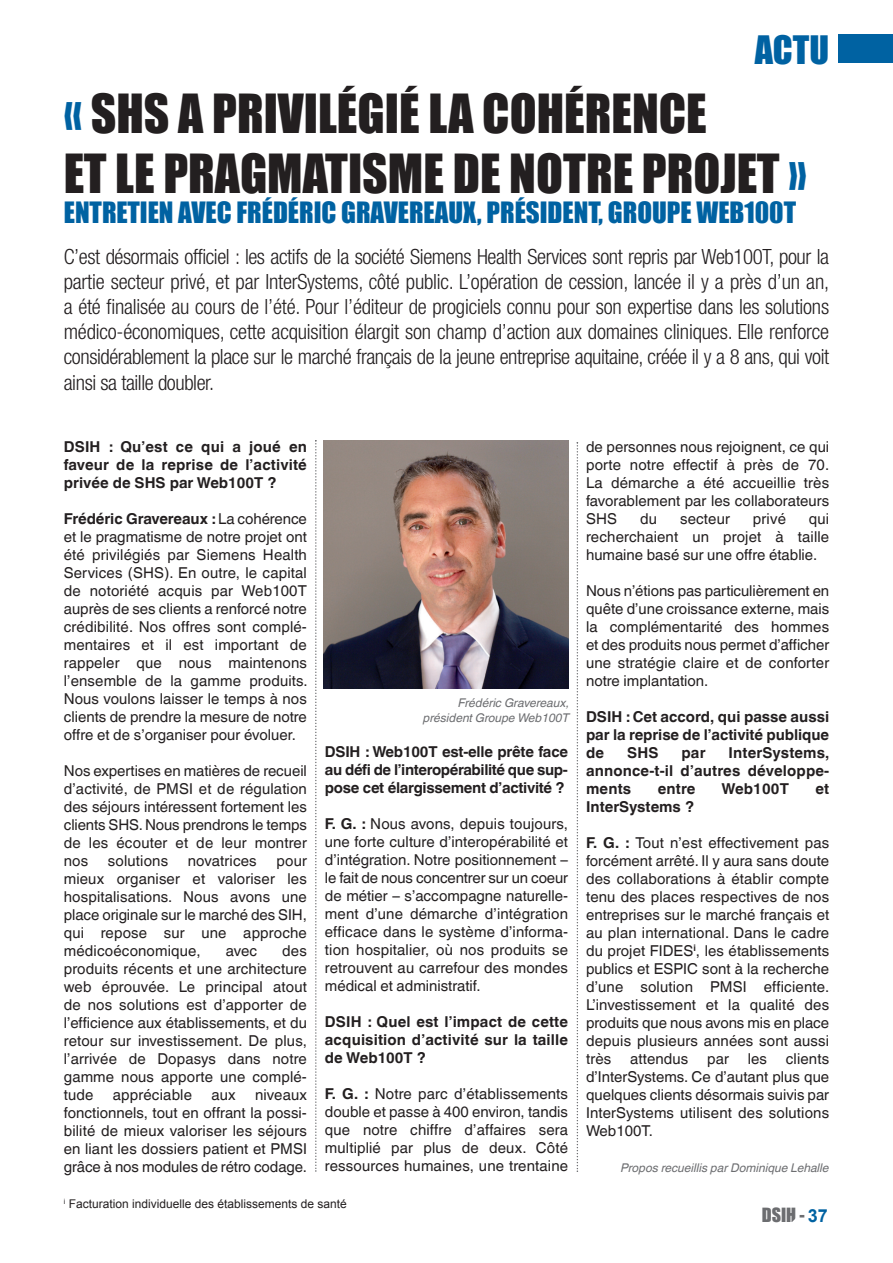
<style>
.page{position:relative;width:893px;height:1263px;background:#fff}
.page>*{position:absolute;margin:0;border:0;box-sizing:border-box;transform-origin:0 0}
.t1{font:49.5px/60px "Impact";color:#231f20}
.t2{font:36px "Impact";color:#0062a2}
.t3{font:27px "Impact";color:#0062a2}
.t4{font:300 condensed 21px/25.2px "Helvetica Neue";letter-spacing:-.02em;color:#231f20;text-align:justify}
.t5{font:18px "Impact";color:#6c6d70}
.t6{font:15px/18px "Helvetica World";letter-spacing:.01em;color:#231f20;text-align:justify}
.t7{font:700 15px/18px "Helvetica World";color:#231f20;text-align:justify}
.t8{font:italic 12px/14.4px "Helvetica World";color:#6c6d70;text-align:right}
.t9{font:12px "Arial";color:#231f20}
.s1{color:#0062a2}
.s2{font-weight:700}
.s3{font-family:"Arial";font-weight:700;color:#0062a2}
</style>
<div class="page">
<div style="left:838px;top:34px;width:55px;height:29px;background:#0062a2"></div>
<svg style="left:577px;top:442px;width:1px;height:730px"></svg>
<svg style="left:315px;top:440px;width:2px;height:732px"></svg>
<img style="left:323px;top:441px;width:245px;height:248px">
<h2 class="t2" style="left:755px;top:28px;width:76px">ACTU</h2>
<h1 class="t1" style="left:64px;top:83px;width:744px"><span class="s1">«</span> SHS A PRIVILÉGIÉ LA COHÉRENCE<br>ET LE PRAGMATISME DE NOTRE PROJET <span class="s1">»</span></h1>
<h3 class="t3" style="left:64px;top:195px;width:734px">ENTRETIEN AVEC FRÉDÉRIC GRAVEREAUX, PRÉSIDENT, GROUPE WEB100T</h3>
<p class="t4" style="left:64px;top:245px;width:767px">C’est désormais officiel : les actifs de la société Siemens Health Services sont repris par Web100T, pour la partie secteur privé, et par InterSystems, côté public. L’opération de cession, lancée il y a près d’un an, a été finalisée au cours de l’été. Pour l’éditeur de progiciels connu pour son expertise dans les solutions médico-économiques, cette acquisition élargit son champ d’action aux domaines cliniques. Elle renforce considérablement la place sur le marché français de la jeune entreprise aquitaine, créée il y a 8 ans, qui voit ainsi sa taille doubler.</p>
<p class="t7" style="left:64px;top:436px;width:245px">DSIH : Qu’est ce qui a joué en faveur de la reprise de l’activité privée de SHS par Web100T ?</p>
<p class="t6" style="left:64px;top:508px;width:246px"><span class="s2">Frédéric Gravereaux :</span> La cohérence et le pragmatisme de notre projet ont été privilégiés par Siemens Health Services (SHS). En outre, le capital de notoriété acquis par Web100T auprès de ses clients a renforcé notre crédibilité. Nos offres sont complé&shy;mentaires et il est important de rappeler que nous maintenons l’ensemble de la gamme produits.<br>Nous voulons laisser le temps à nos clients de prendre la mesure de notre offre et de s’organiser pour évoluer.</p>
<p class="t6" style="left:64px;top:760px;width:245px">Nos expertises en matières de recueil d’activité, de PMSI et de régulation des séjours intéressent fortement les clients SHS.Nous prendrons le temps de les écouter et de leur montrer nos</p>
<p class="t6" style="left:108px;top:850px;width:62px">solutions</p>
<p class="t6" style="left:188px;top:850px;width:70px">novatrices</p>
<p class="t6" style="left:64px;top:850px;width:245px;text-indent:213px">pour mieux organiser et valoriser les hospitalisations. Nous avons une place originale sur le marché des SIH, qui repose sur une approche médicoéconomique,</p>
<p class="t6" style="left:64px;top:940px;width:245px;text-indent:218px">des produits récents et une architecture web éprouvée. Le principal atout de nos solutions est d’apporter de l’efficience aux établissements, et du retour sur investissement. De plus, l’arrivée de Dopasys dans notre gamme nous apporte une complé&shy;tude</p>
<p class="t6" style="left:226px;top:940px;width:33px">avec</p>
<p class="t6" style="left:113px;top:1084px;width:81px">appréciable</p>
<p class="t6" style="left:211px;top:1084px;width:26px">aux</p>
<p class="t6" style="left:64px;top:1084px;width:245px;text-indent:191px">niveaux fonctionnels, tout en offrant la possi&shy;bilité de mieux valoriser les séjours en liant les dossiers patient et PMSI grâce à nos modules de rétro codage.</p>
<p class="t8" style="left:423px;top:695px;width:148px">Frédéric Gravereaux, président Groupe Web100T</p>
<p class="t7" style="left:325px;top:741px;width:245px">DSIH : Web100T est-elle prête face au défi de l’interopérabilité que sup&shy;pose cet élargissement d’activité ?</p>
<p class="t6" style="left:325px;top:813px;width:245px"><span class="s2">F. G. :</span> Nous avons, depuis toujours, une forte culture d’interopérabilité et d’intégration. Notre positionnement – le fait de nous concentrer sur un coeur de métier – s’accompagne naturelle&shy;ment d’une démarche d’intégration efficace dans le système d’informa&shy;tion hospitalier, où nos produits se retrouvent au carrefour des mondes médical et administratif.</p>
<p class="t7" style="left:325px;top:1011px;width:245px">DSIH : Quel est l’impact de cette acquisition d’activité sur la taille de Web100T ?</p>
<p class="t6" style="left:325px;top:1083px;width:245px"><span class="s2">F. G. :</span> Notre parc d’établissements double et passe à 400 environ, tandis que notre chiffre d’affaires sera multiplié par plus de deux. Côté ressources humaines, une trentaine</p>
<p class="t9" style="left:64px;top:1197px;width:285px"><sup>i</sup> Facturation individuelle des établissements de santé</p>
<p class="t6" style="left:586px;top:436px;width:245px">de personnes nous rejoignent, ce qui porte notre effectif à près de 70.<br>La démarche a été accueillie très favorablement par les collaborateurs SHS</p>
<p class="t6" style="left:640px;top:508px;width:18px">du</p>
<p class="t6" style="left:680px;top:508px;width:51px">secteur</p>
<p class="t6" style="left:753px;top:508px;width:35px">privé</p>
<p class="t6" style="left:586px;top:508px;width:245px;text-indent:223px">qui recherchaient un projet à taille humaine basé sur une offre établie.</p>
<p class="t6" style="left:586px;top:580px;width:245px">Nous n’étions pas particulièrement en quête d’une croissance externe, mais la complémentarité des hommes et des produits nous permet d’afficher une stratégie claire et de conforter notre implantation.</p>
<p class="t7" style="left:586px;top:706px;width:245px">DSIH : Cet accord, qui passe aussi par la reprise de l’activité publique de</p>
<p class="t7" style="left:586px;top:742px;width:245px;text-indent:142px">InterSystems, annonce-t-il d’autres développe&shy;ments</p>
<p class="t7" style="left:627px;top:742px;width:33px">SHS</p>
<p class="t7" style="left:681px;top:742px;width:26px">par</p>
<p class="t7" style="left:658px;top:778px;width:39px">entre</p>
<p class="t7" style="left:721px;top:778px;width:69px">Web100T</p>
<p class="t7" style="left:815px;top:778px;width:15px">et</p>
<p class="t7" style="left:586px;top:796px;width:109px">InterSystems ?</p>
<p class="t6" style="left:586px;top:832px;width:245px"><span class="s2">F. G. :</span> Tout n’est effectivement pas forcément arrêté. Il y aura sans doute des collaborations à établir compte tenu des places respectives de nos entreprises sur le marché français et au plan international. Dans le cadre du projet FIDES<sup>i</sup>, les établissements publics et ESPIC sont à la recherche d’une solution PMSI efficiente.<br>L’investissement et la qualité des produits que nous avons mis en place depuis plusieurs années sont aussi très attendus par les clients d’InterSystems. Ce d’autant plus que quelques clients désormais suivis par InterSystems utilisent des solutions Web100T.</p>
<p class="t8" style="left:621px;top:1159px;width:210px">Propos recueillis par Dominique Lehalle</p>
<p class="t5" style="left:762px;top:1204px;width:68px">DSIH - <span class="s3">37</span></p>
</div>
